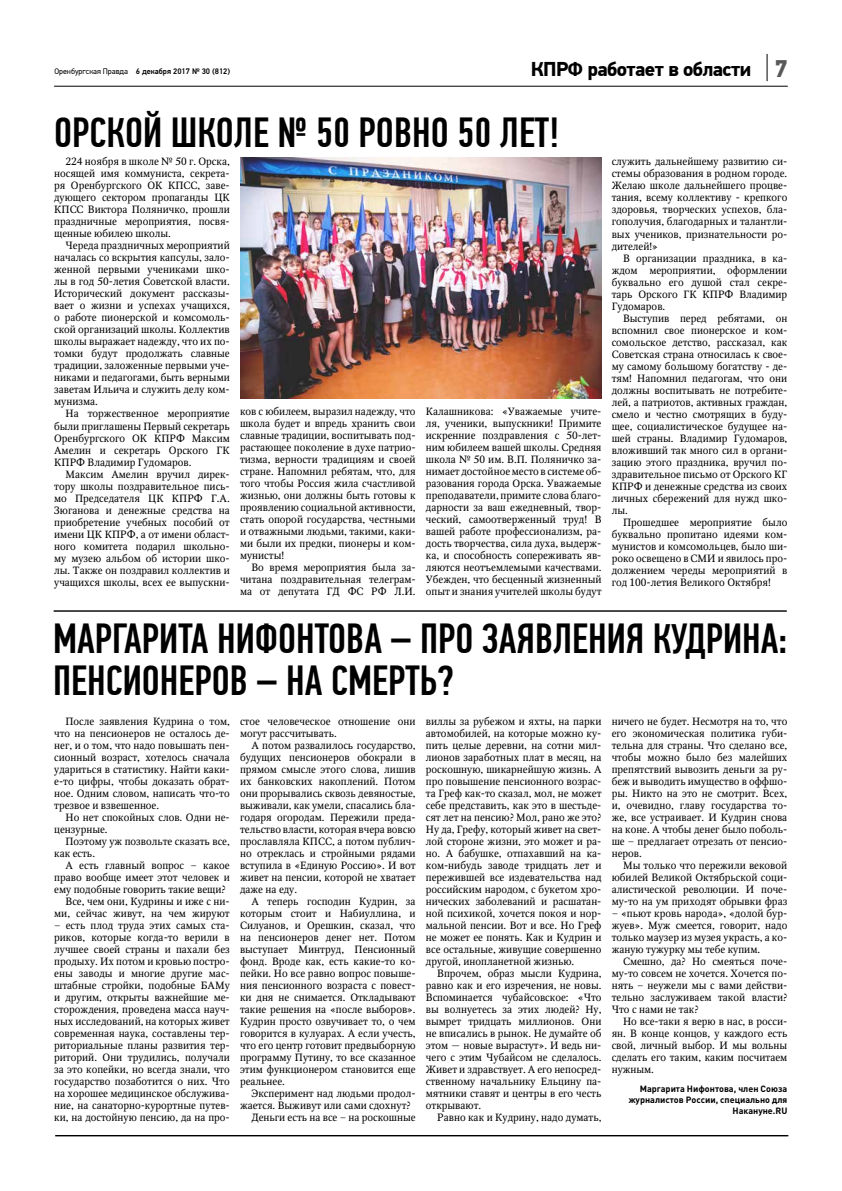
<style>
.page{position:relative;width:842px;height:1191px;background:#fff}
.page>*{position:absolute;margin:0;border:0;box-sizing:border-box;transform-origin:0 0}
.t1{font:500 42px/42px "PF Din Text Comp Pro";color:#000}
.t2{font:700 24px "PF Din Text Pro";color:#595959}
.t3{font:700 20px "PF Din Text Pro";letter-spacing:-.035em;color:#000}
.t4{font:10.5px/12px "Octava";color:#000;text-align:justify}
.t5{font:700 9px/10.8px "DIN Pro";color:#000;text-align:right}
.t6{font:500 8px "PF Din Text Pro";color:#000}
.s1{font-weight:400}
</style>
<div class="page">
<hr style="left:55px;top:1135px;width:733px;height:1px;background:#000">
<hr style="left:54px;top:86px;width:734px;height:1px;background:#000">
<svg style="left:766px;top:54px;width:1px;height:27px"></svg>
<img style="left:240px;top:157px;width:361px;height:241px">
<hr style="left:54px;top:610px;width:733px;height:2px;background:#000">
<p class="t6" style="left:54px;top:67px;width:177px"><span class="s1">Оренбургская Правда</span> 6 декабря 2017 № 30 (812)</p>
<h3 class="t3" style="left:531px;top:57px;width:222px">КПРФ работает в области</h3>
<h2 class="t2" style="left:775px;top:54px;width:15px">7</h2>
<h1 class="t1" style="left:54px;top:112px;width:507px">ОРСКОЙ ШКОЛЕ № 50 РОВНО 50 ЛЕТ!</h1>
<p class="t4" style="left:54px;top:156px;width:177px;text-indent:11px">224 ноября в школе № 50 г. Орска, носящей имя коммуниста, секрета&shy;ря Оренбургского ОК КПСС, заве&shy;дующего сектором пропаганды ЦК КПСС Виктора Поляничко, прошли праздничные мероприятия, посвя&shy;щенные юбилею школы.</p>
<p class="t4" style="left:54px;top:240px;width:177px;text-indent:11px">Череда праздничных мероприятий началась со вскрытия капсулы, зало&shy;женной первыми учениками шко&shy;лы в год 50-летия Советской власти.<br>Исторический документ рассказы&shy;вает о жизни и успехах учащихся, о работе пионерской и комсомоль&shy;ской организаций школы. Коллектив школы выражает надежду, что их по&shy;томки будут продолжать славные традиции, заложенные первыми уче&shy;никами и педагогами, быть верными заветам Ильича и служить делу ком&shy;мунизма.</p>
<p class="t4" style="left:54px;top:408px;width:177px;text-indent:11px">На торжественное мероприятие были приглашены Первый секретарь Оренбургского ОК КПРФ Максим Амелин и секретарь Орского ГК КПРФ Владимир Гудомаров.</p>
<p class="t4" style="left:54px;top:468px;width:177px;text-indent:11px">Максим Амелин вручил дирек&shy;тору школы поздравительное пись&shy;мо Председателя ЦК КПРФ Г.А.<br>Зюганова и денежные средства на приобретение учебных пособий от имени ЦК КПРФ, а от имени област&shy;ного комитета подарил школьно&shy;му музею альбом об истории шко&shy;лы. Также он поздравил коллектив и учащихся школы, всех ее выпускни-</p>
<p class="t4" style="left:612px;top:156px;width:177px">служить дальнейшему развитию си&shy;стемы образования в родном городе.<br>Желаю школе дальнейшего процве&shy;тания, всему коллективу - крепкого здоровья, творческих успехов, бла&shy;гополучия, благодарных и талантли&shy;вых учеников, признательности ро&shy;дителей!»</p>
<p class="t4" style="left:612px;top:252px;width:177px;text-indent:11px">В организации праздника, в ка&shy;ждом мероприятии, оформлении буквально его душой стал секре&shy;тарь Орского ГК КПРФ Владимир Гудомаров.</p>
<p class="t4" style="left:612px;top:312px;width:177px;text-indent:11px">Выступив перед ребятами, он вспомнил свое пионерское и ком&shy;сомольское детство, рассказал, как Советская страна относилась к свое&shy;му самому большому богатству - де&shy;тям! Напомнил педагогам, что они должны воспитывать не потребите&shy;лей, а патриотов, активных граждан, смело и честно смотрящих в буду&shy;щее, социалистическое будущее на&shy;шей страны. Владимир Гудомаров, вложивший так много сил в органи&shy;зацию этого праздника, вручил по&shy;здравительное письмо от Орского КГ КПРФ и денежные средства из своих личных сбережений для нужд шко&shy;лы.</p>
<p class="t4" style="left:612px;top:516px;width:177px;text-indent:11px">Прошедшее мероприятие было буквально пропитано идеями ком&shy;мунистов и комсомольцев, было ши&shy;роко освещено в СМИ и явилось про&shy;должением череды мероприятий в год 100-летия Великого Октября!</p>
<h1 class="t1" style="left:53px;top:618px;width:736px">МАРГАРИТА НИФОНТОВА – ПРО ЗАЯВЛЕНИЯ КУДРИНА:<br>ПЕНСИОНЕРОВ – НА СМЕРТЬ?</h1>
<p class="t4" style="left:54px;top:715px;width:177px;text-indent:11px">После заявления Кудрина о том, что на пенсионеров не осталось де&shy;нег, и о том, что надо повышать пен&shy;сионный возраст, хотелось сначала удариться в статистику. Найти каки&shy;е-то цифры, чтобы доказать обрат&shy;ное. Одним словом, написать что-то трезвое и взвешенное.</p>
<p class="t4" style="left:54px;top:811px;width:177px;text-indent:11px">Но нет спокойных слов. Одни не&shy;цензурные.</p>
<p class="t4" style="left:54px;top:835px;width:177px;text-indent:11px">Поэтому уж позвольте сказать все, как есть.</p>
<p class="t4" style="left:66px;top:859px;width:166px">А есть главный вопрос – какое</p>
<p class="t4" style="left:54px;top:871px;width:177px">право вообще имеет этот человек и</p>
<p class="t4" style="left:54px;top:883px;width:173px">ему подобные говорить такие вещи?</p>
<p class="t4" style="left:66px;top:895px;width:166px">Все, чем они, Кудрины и иже с ни-</p>
<p class="t4" style="left:54px;top:907px;width:177px">ми, сейчас живут, на чем жируют</p>
<p class="t4" style="left:54px;top:919px;width:177px">– есть плод труда этих самых ста&shy;риков, которые когда-то верили в лучшее своей страны и пахали без продыху. Их потом и кровью постро&shy;ены заводы и многие другие мас&shy;штабные стройки, подобные БАМу и другим, открыты важнейшие ме&shy;сторождения, проведена масса науч&shy;ных исследований, на которых живет современная наука, составлены тер&shy;риториальные планы развития тер&shy;риторий. Они трудились, получали за это копейки, но всегда знали, что государство позаботится о них. Что на хорошее медицинское обслужива&shy;ние, на санаторно-курортные путев&shy;ки, на достойную пенсию, да на про-</p>
<p class="t4" style="left:240px;top:405px;width:177px">ков с юбилеем, выразил надежду, что школа будет и впредь хранить свои славные традиции, воспитывать под&shy;растающее поколение в духе патрио&shy;тизма, верности традициям и своей стране. Напомнил ребятам, что, для того чтобы Россия жила счастливой жизнью, они должны быть готовы к проявлению социальной активности, стать опорой государства, честными и отважными людьми, такими, каки&shy;ми были их предки, пионеры и ком&shy;мунисты!</p>
<p class="t4" style="left:240px;top:561px;width:177px;text-indent:11px">Во время мероприятия была за&shy;читана поздравительная телеграм&shy;ма от депутата ГД ФС РФ Л.И.</p>
<p class="t4" style="left:426px;top:405px;width:177px">Калашникова: «Уважаемые учите&shy;ля, ученики, выпускники! Примите искренние поздравления с 50-лет&shy;ним юбилеем вашей школы. Средняя школа № 50 им. В.П. Поляничко за&shy;нимает достойное место в системе об&shy;разования города Орска. Уважаемые преподаватели, примите слова благо&shy;дарности за ваш ежедневный, твор&shy;ческий, самоотверженный труд! В вашей работе профессионализм, ра&shy;дость творчества, сила духа, выдерж&shy;ка, и способность сопереживать яв&shy;ляются неотъемлемыми качествами.<br>Убежден, что бесценный жизненный опыт и знания учителей школы будут</p>
<p class="t4" style="left:426px;top:715px;width:177px">виллы за рубежом и яхты, на парки автомобилей, на которые можно ку&shy;пить целые деревни, на сотни мил&shy;лионов заработных плат в месяц, на роскошную, шикарнейшую жизнь. А про повышение пенсионного возрас&shy;та Греф как-то сказал, мол, не может себе представить, как это в шестьде&shy;сят лет на пенсию? Мол, рано же это?<br>Ну да, Грефу, который живет на свет&shy;лой стороне жизни, это может и ра&shy;но. А бабушке, отпахавший на ка&shy;ком-нибудь заводе тридцать лет и пережившей все издевательства над российским народом, с букетом хро&shy;нических заболеваний и расшатан&shy;ной психикой, хочется покоя и нор&shy;мальной пенсии. Вот и все. Но Греф не может ее понять. Как и Кудрин и все остальные, живущие совершенно другой, инопланетной жизнью.</p>
<p class="t4" style="left:426px;top:967px;width:177px;text-indent:11px">Впрочем, образ мысли Кудрина, равно как и его изречения, не новы.<br>Вспоминается чубайсовское: «Что вы волнуетесь за этих людей? Ну, вымрет тридцать миллионов. Они не вписались в рынок. Не думайте об этом — новые вырастут». И ведь ни&shy;чего с этим Чубайсом не сделалось.<br>Живет и здравствует. А его непосред&shy;ственному начальнику Ельцину па&shy;мятники ставят и центры в его честь открывают.</p>
<p class="t4" style="left:437px;top:1111px;width:166px">Равно как и Кудрину, надо думать,</p>
<p class="t4" style="left:612px;top:715px;width:177px">ничего не будет. Несмотря на то, что его экономическая политика губи&shy;тельна для страны. Что сделано все, чтобы можно было без малейших препятствий вывозить деньги за ру&shy;беж и выводить имущество в оффшо&shy;ры. Никто на это не смотрит. Всех, и, очевидно, главу государства то&shy;же, все устраивает. И Кудрин снова на коне. А чтобы денег было поболь&shy;ше – предлагает отрезать от пенсио&shy;неров.</p>
<p class="t4" style="left:612px;top:859px;width:177px;text-indent:11px">Мы только что пережили вековой юбилей Великой Октябрьской соци&shy;алистической революции. И поче&shy;му-то на ум приходят обрывки фраз</p>
<p class="t4" style="left:612px;top:907px;width:177px">– «пьют кровь народа», «долой бур&shy;жуев». Муж смеется, говорит, надо только маузер из музея украсть, а ко&shy;жаную тужурку мы тебе купим.</p>
<p class="t4" style="left:612px;top:955px;width:177px;text-indent:11px">Смешно, да? Но смеяться поче&shy;му-то совсем не хочется. Хочется по&shy;нять – неужели мы с вами действи&shy;тельно заслуживаем такой власти?<br>Что с нами не так?</p>
<p class="t4" style="left:612px;top:1015px;width:177px;text-indent:11px">Но все-таки я верю в нас, в росси&shy;ян. В конце концов, у каждого есть свой, личный выбор. И мы вольны сделать его таким, каким посчитаем нужным.</p>
<p class="t5" style="left:629px;top:1083px;width:160px">Маргарита Нифонтова, член Союза журналистов России, специально для<br>Накануне.RU</p>
<p class="t4" style="left:240px;top:715px;width:177px">стое человеческое отношение они могут рассчитывать.</p>
<p class="t4" style="left:240px;top:739px;width:177px;text-indent:11px">А потом развалилось государство, будущих пенсионеров обокрали в прямом смысле этого слова, лишив их банковских накоплений. Потом они прорывались сквозь девяностые, выживали, как умели, спасались бла&shy;годаря огородам. Пережили преда&shy;тельство власти, которая вчера вовсю прославляла КПСС, а потом публич&shy;но отреклась и стройными рядами вступила в «Единую Россию». И вот живет на пенсии, которой не хватает даже на еду.</p>
<p class="t4" style="left:240px;top:895px;width:177px;text-indent:11px">А теперь господин Кудрин, за которым стоит и Набиуллина, и Силуанов, и Орешкин, сказал, что на пенсионеров денег нет. Потом выступает Минтруд, Пенсионный фонд. Вроде как, есть какие-то ко&shy;пейки. Но все равно вопрос повыше&shy;ния пенсионного возраста с повест&shy;ки дня не снимается. Откладывают такие решения на «после выборов».<br>Кудрин просто озвучивает то, о чем говорится в кулуарах. А если учесть, что его центр готовит предвыборную программу Путину, то все сказанное этим функционером становится еще реальнее.</p>
<p class="t4" style="left:251px;top:1087px;width:166px">Эксперимент над людьми продол-</p>
<p class="t4" style="left:240px;top:1099px;width:172px">жается. Выживут или сами сдохнут?</p>
<p class="t4" style="left:251px;top:1111px;width:166px">Деньги есть на все – на роскошные</p>
</div>
